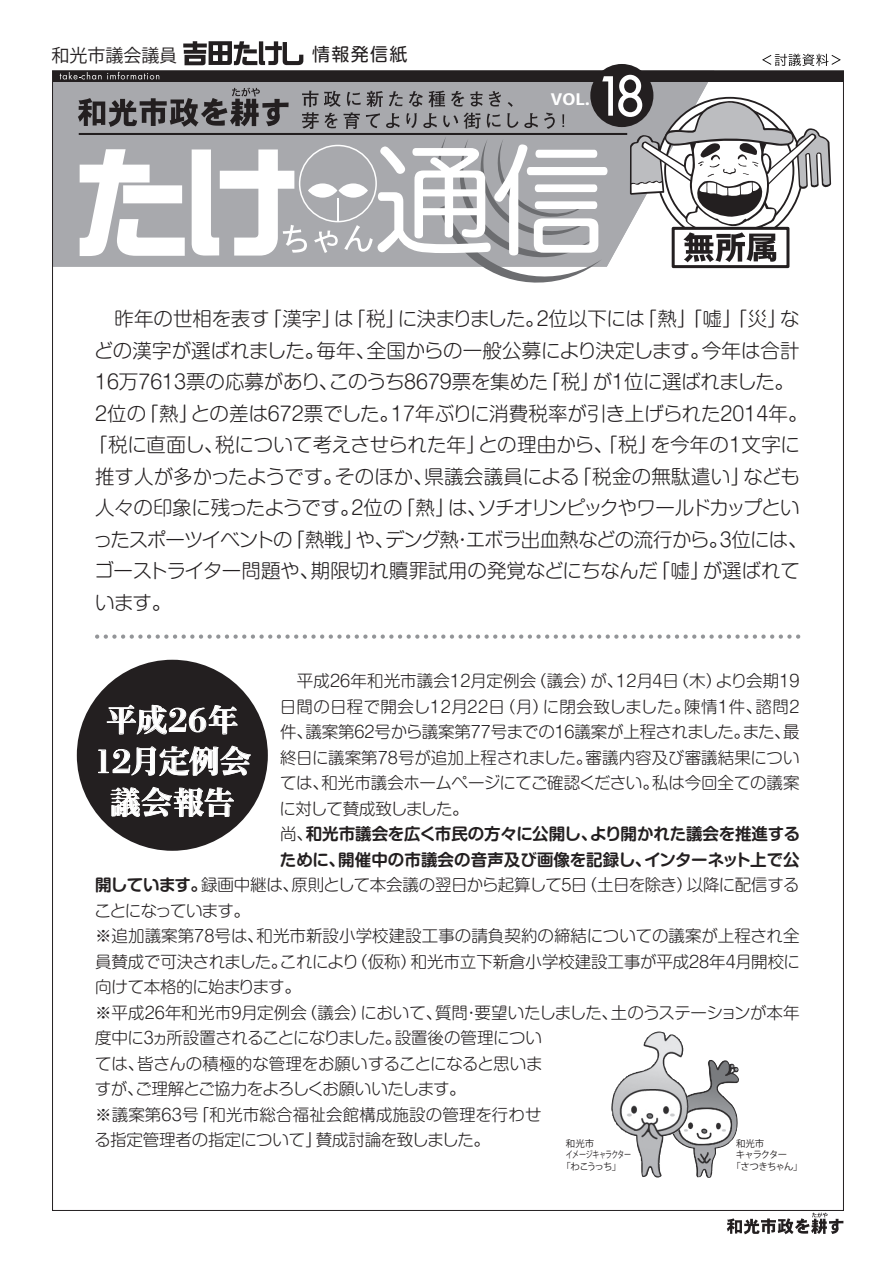
<style>
.page{position:relative;width:893px;height:1263px;background:#fff}
.page>*{position:absolute;margin:0;border:0;box-sizing:border-box;transform-origin:0 0}
.t1{font:63.6px "Tw Cen";color:#fff;scale:.88 1}
.t2{font:800 30.9px/41.2px "Kocho Std";color:#fff;text-align:center}
.t3{font:300 19.5px "Shin M Go Pro";letter-spacing:-.015em;color:#231f20}
.t4{font:300 19.5px "Shin M Go Pro";letter-spacing:.005em;color:#231f20}
.t5{font:300 19.5px "Shin M Go Pro";letter-spacing:-.06em;color:#231f20}
.t6{font:300 19.5px "Shin M Go Pro";letter-spacing:-.05em;color:#231f20}
.t7{font:18px "Koz Go Pro";color:#231f20}
.t8{font:18px "Shin M Go Pro";letter-spacing:.075em;color:#231f20}
.t9{font:300 16.5px/25.5px "Shin M Go Pro";letter-spacing:-.01em;color:#231f20;text-align:justify}
.t10{font:700 16.5px/25.5px "Shin M Go Pro De";color:#231f20}
.t11{font:700 15.15px "Koz Go Pro";color:#fff;scale:1.18 1}
.t12{font:9.45px "Koz Go Pro";letter-spacing:-.09em;color:#231f20}
.t13{font:9.45px "Koz Go Pro";letter-spacing:-.09em;color:#231f20;scale:.75 1}
.s1{font-family:"Shin M Go Pro";font-weight:300}
.s2{font-family:"Shin M Go Pro De";font-weight:700}
</style>
<div class="page">
<div style="left:54px;top:81px;width:660px;height:186px;background:#a8a9ad"></div>
<svg style="left:183px;top:41px;width:120px;height:24px"></svg>
<div style="left:53px;top:71px;width:790px;height:10px;background:#231f20"></div>
<svg style="left:60px;top:72px;width:99px;height:7px"></svg>
<svg style="left:78px;top:88px;width:211px;height:39px"></svg>
<svg style="left:508px;top:102px;width:5px;height:5px"></svg>
<svg style="left:302px;top:91px;width:199px;height:38px"></svg>
<svg style="left:507px;top:113px;width:11px;height:15px"></svg>
<svg style="left:524px;top:113px;width:14px;height:15px"></svg>
<svg style="left:544px;top:112px;width:11px;height:17px"></svg>
<svg style="left:562px;top:114px;width:2px;height:13px"></svg>
<hr style="left:79px;top:133px;width:548px;height:2px;background:#231f20">
<svg style="left:727px;top:1212px;width:116px;height:22px"></svg>
<svg style="left:80px;top:149px;width:105px;height:107px"></svg>
<svg style="left:192px;top:149px;width:115px;height:107px"></svg>
<svg style="left:314px;top:231px;width:24px;height:22px"></svg>
<svg style="left:344px;top:136px;width:263px;height:147px"></svg>
<div style="left:299px;top:145px;width:78px;height:77px;border:2px solid #fff;border-radius:50%"></div>
<hr style="left:337px;top:198px;width:2px;height:24px;background:#fff">
<svg style="left:308px;top:183px;width:29px;height:15px"></svg>
<svg style="left:339px;top:183px;width:29px;height:15px"></svg>
<div style="left:590px;top:64px;width:63px;height:63px;background:#231f20;border-radius:50%"></div>
<div style="left:77px;top:660px;width:191px;height:191px;background:#231f20;border-radius:50%"></div>
<svg style="left:106px;top:705px;width:132px;height:30px"></svg>
<svg style="left:98px;top:745px;width:153px;height:31px"></svg>
<svg style="left:110px;top:787px;width:124px;height:30px"></svg>
<svg style="left:762px;top:54px;width:79px;height:12px"></svg>
<div style="left:672px;top:227px;width:117px;height:41px;background:#fff;border:3px solid #231f20"></div>
<svg style="left:630px;top:96px;width:201px;height:166px"></svg>
<svg style="left:97px;top:634px;width:703px;height:5px"></svg>
<img style="left:689px;top:1060px;width:45px;height:118px">
<img style="left:611px;top:1031px;width:78px;height:147px">
<p class="t7" style="left:51px;top:43px;width:127px">和光市議会議員</p>
<p class="t8" style="left:312px;top:40px;width:97px">情報発信紙</p>
<p class="t11" style="left:551px;top:90px;width:34px">VOL.</p>
<h1 class="t1" style="left:595px;top:57px;width:59px">18</h1>
<p class="t3" style="left:95px;top:303px;width:706px">　昨年の世相を表す「漢字」は「税」に決まりました。2位以下には「熱」「嘘」「災」な</p>
<p class="t3" style="left:94px;top:335px;width:707px">どの漢字が選ばれました。毎年、全国からの一般公募により決定します。今年は合計</p>
<p class="t3" style="left:95px;top:366px;width:701px">16万7613票の応募があり、このうち8679票を集めた「税」が1位に選ばれました。</p>
<p class="t4" style="left:95px;top:398px;width:714px">2位の「熱」との差は672票でした。17年ぶりに消費税率が引き上げられた2014年。</p>
<p class="t3" style="left:88px;top:429px;width:713px">「税に直面し、税について考えさせられた年」との理由から、「税」を今年の1文字に</p>
<p class="t4" style="left:95px;top:461px;width:706px">推す人が多かったようです。そのほか、県議会議員による「税金の無駄遣い」なども</p>
<p class="t6" style="left:95px;top:492px;width:706px">人々の印象に残ったようです。2位の「熱」は、ソチオリンピックやワールドカップとい</p>
<p class="t5" style="left:93px;top:524px;width:716px">ったスポーツイベントの「熱戦」や、デング熱・エボラ出血熱などの流行から。3位には、</p>
<p class="t3" style="left:94px;top:555px;width:707px">ゴーストライター問題や、期限切れ贖罪試用の発覚などにちなんだ「嘘」が選ばれて</p>
<p class="t3" style="left:95px;top:587px;width:78px">います。</p>
<p class="t9" style="left:280px;top:666px;width:522px">　平成26年和光市議会12月定例会（議会）が、12月4日（木）より会期19日間の日程で開会し12月22日（月）に閉会致しました。陳情1件、諮問2件、議案第62号から議案第77号までの16議案が上程されました。また、最終日に議案第78号が追加上程されました。審議内容及び審議結果については、和光市議会ホームページにてご確認ください。私は今回全ての議案に対して賛成致しました。</p>
<p class="t10" style="left:280px;top:819px;width:522px"><span class="s1">尚、</span>和光市議会を広く市民の方々に公開し、より開かれた議会を推進するために、開催中の市議会の音声及び画像を記録し、インターネット上で公</p>
<p class="t9" style="left:94px;top:870px;width:707px;text-align:left"><span class="s2">開しています。</span>録画中継は、原則として本会議の翌日から起算して5日（土日を除き）以降に配信することになっています。<br>※追加議案第78号は、和光市新設小学校建設工事の請負契約の締結についての議案が上程され全員賛成で可決されました。これにより（仮称）和光市立下新倉小学校建設工事が平成28年4月開校に向けて本格的に始まります。<br>※平成26年和光市9月定例会（議会）において、質問・要望いたしました、土のうステーションが本年度中に３ヵ所設置されることになりました。設置後の管理につい<br>ては、皆さんの積極的な管理をお願いすることになると思いま<br>すが、ご理解とご協力をよろしくお願いいたします。<br>※議案第63号「和光市総合福祉会館構成施設の管理を行わせ<br>る指定管理者の指定について」賛成討論を致しました。</p>
<h2 class="t2" style="left:94px;top:695px;width:159px">平成26年<br>12月定例会議会報告</h2>
<p class="t12" style="left:736px;top:1137px;width:30px">和光市</p>
<p class="t12" style="left:736px;top:1149px;width:53px">キャラクター</p>
<p class="t12" style="left:731px;top:1160px;width:73px">「さつきちゃん」</p>
<p class="t12" style="left:566px;top:1137px;width:30px">和光市</p>
<p class="t13" style="left:566px;top:1149px;width:89px">イメージキャラクター</p>
<p class="t12" style="left:561px;top:1160px;width:61px">「わこうっち」</p>
</div>
